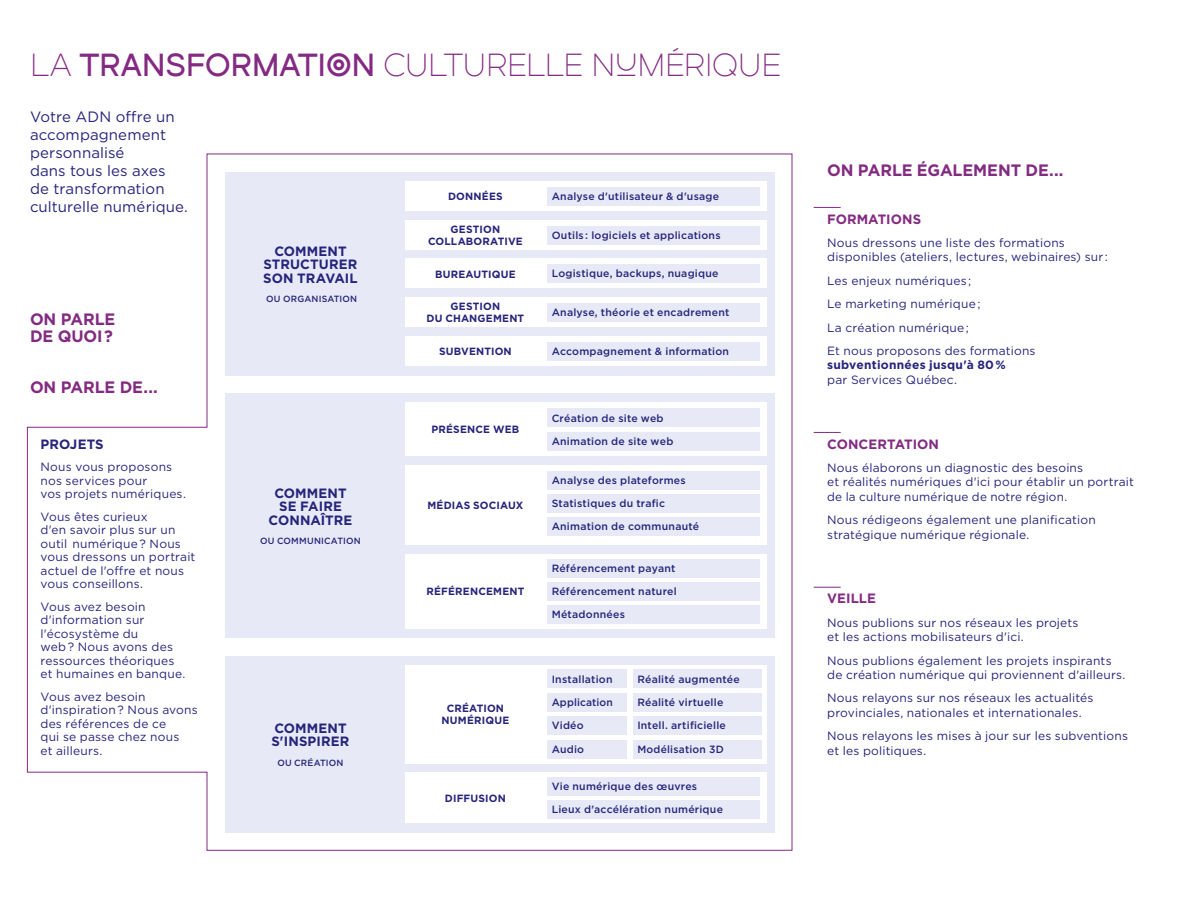
<style>
.page{position:relative;width:1188px;height:918px;background:#fff}
.page>*{position:absolute;margin:0;border:0;box-sizing:border-box;transform-origin:0 0}
.t1{font:31.5px "Dual 300";letter-spacing:-.005em;color:#832a82}
.t2{font:700 16.5px/16.5px "Gotham";letter-spacing:-.01em;color:#832a82}
.t3{font:15px/18px "Gotham";letter-spacing:.005em;color:#26247b}
.t4{font:700 13.5px/13.5px "Gotham";letter-spacing:.01em;color:#26247b;text-align:center}
.t5{font:700 13.5px "Gotham";letter-spacing:.005em;color:#832a82}
.t6{font:12px/13.5px "Gotham";letter-spacing:.015em;color:#26247b}
.t7{font:700 12px "Gotham";letter-spacing:.02em;color:#26247b}
.t8{font:500 10.5px/23.1px "Gotham";letter-spacing:.02em;color:#26247b}
.t9{font:700 10.5px/12px "Gotham";letter-spacing:.015em;color:#26247b;text-align:center}
.t10{font:500 9px "Gotham";letter-spacing:.02em;color:#26247b}
.s1{font-family:"Dual 600"}
</style>
<div class="page">
<svg style="left:814px;top:207px;width:27px;height:1px"></svg>
<svg style="left:814px;top:587px;width:27px;height:1px"></svg>
<svg style="left:814px;top:432px;width:27px;height:1px"></svg>
<svg style="left:27px;top:153px;width:766px;height:698px"></svg>
<div style="left:225px;top:172px;width:171px;height:204px;background:#e7eaf6"></div>
<div style="left:381px;top:172px;width:394px;height:204px;background:#e7eaf6"></div>
<div style="left:406px;top:181px;width:361px;height:30px;background:#fff"></div>
<div style="left:406px;top:336px;width:361px;height:30px;background:#fff"></div>
<div style="left:406px;top:220px;width:361px;height:30px;background:#fff"></div>
<div style="left:406px;top:259px;width:361px;height:29px;background:#fff"></div>
<div style="left:406px;top:297px;width:361px;height:30px;background:#fff"></div>
<div style="left:381px;top:394px;width:394px;height:244px;background:#e7eaf6"></div>
<div style="left:225px;top:394px;width:171px;height:244px;background:#e7eaf6"></div>
<div style="left:406px;top:402px;width:361px;height:54px;background:#fff"></div>
<div style="left:406px;top:465px;width:361px;height:80px;background:#fff"></div>
<div style="left:406px;top:554px;width:361px;height:75px;background:#fff"></div>
<div style="left:381px;top:656px;width:394px;height:176px;background:#e7eaf6"></div>
<div style="left:225px;top:656px;width:171px;height:176px;background:#e7eaf6"></div>
<div style="left:406px;top:772px;width:361px;height:51px;background:#fff"></div>
<div style="left:406px;top:665px;width:361px;height:98px;background:#fff"></div>
<div style="left:547px;top:187px;width:213px;height:19px;background:#e7eaf6"></div>
<div style="left:547px;top:342px;width:213px;height:19px;background:#e7eaf6"></div>
<div style="left:547px;top:226px;width:213px;height:18px;background:#e7eaf6"></div>
<div style="left:547px;top:265px;width:213px;height:18px;background:#e7eaf6"></div>
<div style="left:547px;top:303px;width:213px;height:19px;background:#e7eaf6"></div>
<div style="left:547px;top:670px;width:79px;height:18px;background:#e7eaf6"></div>
<div style="left:633px;top:670px;width:129px;height:18px;background:#e7eaf6"></div>
<div style="left:547px;top:716px;width:79px;height:18px;background:#e7eaf6"></div>
<div style="left:633px;top:716px;width:129px;height:18px;background:#e7eaf6"></div>
<div style="left:547px;top:740px;width:79px;height:19px;background:#e7eaf6"></div>
<div style="left:633px;top:740px;width:129px;height:19px;background:#e7eaf6"></div>
<div style="left:547px;top:693px;width:79px;height:18px;background:#e7eaf6"></div>
<div style="left:633px;top:693px;width:129px;height:18px;background:#e7eaf6"></div>
<div style="left:547px;top:409px;width:213px;height:18px;background:#e7eaf6"></div>
<div style="left:547px;top:432px;width:213px;height:18px;background:#e7eaf6"></div>
<div style="left:547px;top:471px;width:213px;height:18px;background:#e7eaf6"></div>
<div style="left:547px;top:517px;width:213px;height:19px;background:#e7eaf6"></div>
<div style="left:547px;top:494px;width:213px;height:18px;background:#e7eaf6"></div>
<div style="left:547px;top:559px;width:213px;height:19px;background:#e7eaf6"></div>
<div style="left:547px;top:605px;width:213px;height:19px;background:#e7eaf6"></div>
<div style="left:547px;top:582px;width:213px;height:19px;background:#e7eaf6"></div>
<div style="left:547px;top:777px;width:213px;height:18px;background:#e7eaf6"></div>
<div style="left:547px;top:800px;width:213px;height:19px;background:#e7eaf6"></div>
<h1 class="t1" style="left:30px;top:47px;width:753px">LA <span class="s1">TRANSFORMATION</span> CULTURELLE NUMÉRIQUE</h1>
<p class="t3" style="left:30px;top:107px;width:159px">Votre ADN offre un accompagnement personnalisé<br>dans tous les axes de transformation culturelle numérique.</p>
<h2 class="t2" style="left:30px;top:311px;width:87px">ON PARLE<br>DE QUOI ?</h2>
<h2 class="t2" style="left:30px;top:379px;width:129px">ON PARLE DE...</h2>
<p class="t4" style="left:40px;top:437px;width:65px">PROJETS</p>
<p class="t6" style="left:40px;top:460px;width:147px">Nous vous proposons nos services pour<br>vos projets numériques.</p>
<p class="t6" style="left:40px;top:509px;width:156px">Vous êtes curieux<br>d'en savoir plus sur un outil numérique ? Nous vous dressons un portrait actuel de l'offre et nous vous conseillons.</p>
<p class="t6" style="left:40px;top:599px;width:146px">Vous avez besoin d'information sur l'écosystème du<br>web ? Nous avons des ressources théoriques et humaines en banque.</p>
<p class="t6" style="left:40px;top:689px;width:159px">Vous avez besoin d'inspiration ? Nous avons des références de ce<br>qui se passe chez nous<br>et ailleurs.</p>
<p class="t4" style="left:263px;top:244px;width:96px">COMMENT<br>STRUCTURER<br>SON TRAVAIL</p>
<p class="t10" style="left:266px;top:293px;width:93px">OU ORGANISATION</p>
<p class="t4" style="left:269px;top:486px;width:85px">COMMENT<br>SE FAIRE<br>CONNAÎTRE</p>
<p class="t10" style="left:260px;top:535px;width:102px">OU COMMUNICATION</p>
<p class="t4" style="left:271px;top:721px;width:80px;text-align:left">COMMENT<br>S'INSPIRER</p>
<p class="t10" style="left:277px;top:757px;width:68px">OU CRÉATION</p>
<p class="t9" style="left:448px;top:190px;width:56px">DONNÉES</p>
<p class="t8" style="left:552px;top:184px;width:169px">Analyse d'utilisateur &amp; d'usage</p>
<p class="t9" style="left:428px;top:223px;width:96px">GESTION<br>COLLABORATIVE</p>
<p class="t9" style="left:435px;top:268px;width:82px">BUREAUTIQUE</p>
<p class="t9" style="left:427px;top:301px;width:99px">GESTION<br>DU CHANGEMENT</p>
<p class="t8" style="left:552px;top:223px;width:170px">Outils : logiciels et applications</p>
<p class="t8" style="left:552px;top:262px;width:168px">Logistique, backups, nuagique</p>
<p class="t8" style="left:552px;top:301px;width:179px">Analyse, théorie et encadrement</p>
<p class="t9" style="left:439px;top:345px;width:74px">SUBVENTION</p>
<p class="t8" style="left:552px;top:340px;width:179px">Accompagnement &amp; information</p>
<p class="t9" style="left:432px;top:424px;width:89px">PRÉSENCE WEB</p>
<p class="t9" style="left:427px;top:499px;width:97px">MÉDIAS SOCIAUX</p>
<p class="t8" style="left:552px;top:406px;width:123px">Création de site web<br>Animation de site web</p>
<p class="t8" style="left:552px;top:468px;width:136px">Analyse des plateformes</p>
<p class="t8" style="left:552px;top:514px;width:149px">Animation de communauté</p>
<p class="t8" style="left:552px;top:491px;width:115px">Statistiques du trafic</p>
<p class="t9" style="left:426px;top:586px;width:100px">RÉFÉRENCEMENT</p>
<p class="t8" style="left:552px;top:557px;width:125px">Référencement payant</p>
<p class="t8" style="left:552px;top:603px;width:75px">Métadonnées</p>
<p class="t8" style="left:552px;top:580px;width:127px">Référencement naturel</p>
<p class="t9" style="left:441px;top:703px;width:69px">CRÉATION<br>NUMÉRIQUE</p>
<p class="t8" style="left:552px;top:667px;width:62px">Installation</p>
<p class="t8" style="left:637px;top:667px;width:104px">Réalité augmentée</p>
<p class="t8" style="left:552px;top:713px;width:34px">Vidéo</p>
<p class="t8" style="left:637px;top:713px;width:90px">Intell. artificielle</p>
<p class="t8" style="left:552px;top:738px;width:34px">Audio</p>
<p class="t8" style="left:637px;top:738px;width:88px">Modélisation 3D</p>
<p class="t8" style="left:552px;top:690px;width:63px">Application</p>
<p class="t8" style="left:637px;top:690px;width:87px">Réalité virtuelle</p>
<p class="t9" style="left:445px;top:792px;width:63px">DIFFUSION</p>
<p class="t8" style="left:552px;top:774px;width:173px">Vie numérique des œuvres<br>Lieux d'accélération numérique</p>
<h2 class="t2" style="left:827px;top:162px;width:238px">ON PARLE ÉGALEMENT DE...</h2>
<p class="t5" style="left:827px;top:210px;width:95px">FORMATIONS</p>
<p class="t6" style="left:827px;top:235px;width:282px;line-height:14.4px">Nous dressons une liste des formations disponibles (ateliers, lectures, webinaires) sur :</p>
<p class="t6" style="left:827px;top:269px;width:210px;line-height:23.4px">Les enjeux numériques ;<br>Le marketing numérique ;<br>La création numérique ;<br>Et nous proposons des formations</p>
<p class="t7" style="left:827px;top:357px;width:180px">subventionnées jusqu'à 80 %</p>
<p class="t6" style="left:827px;top:373px;width:131px">par Services Québec.</p>
<p class="t5" style="left:827px;top:435px;width:113px">CONCERTATION</p>
<p class="t6" style="left:827px;top:460px;width:308px;line-height:14.4px">Nous élaborons un diagnostic des besoins<br>et réalités numériques d'ici pour établir un portrait de la culture numérique de notre région.</p>
<p class="t6" style="left:827px;top:512px;width:270px;line-height:14.4px">Nous rédigeons également une planification stratégique numérique régionale.</p>
<p class="t5" style="left:827px;top:590px;width:50px">VEILLE</p>
<p class="t6" style="left:827px;top:615px;width:253px;line-height:14.4px">Nous publions sur nos réseaux les projets et les actions mobilisateurs d'ici.</p>
<p class="t6" style="left:827px;top:653px;width:300px;line-height:14.4px">Nous publions également les projets inspirants de création numérique qui proviennent d'ailleurs.</p>
<p class="t6" style="left:827px;top:691px;width:268px;line-height:14.4px">Nous relayons sur nos réseaux les actualités provinciales, nationales et internationales.</p>
<p class="t6" style="left:827px;top:728px;width:302px;line-height:14.4px">Nous relayons les mises à jour sur les subventions et les politiques.</p>
</div>
